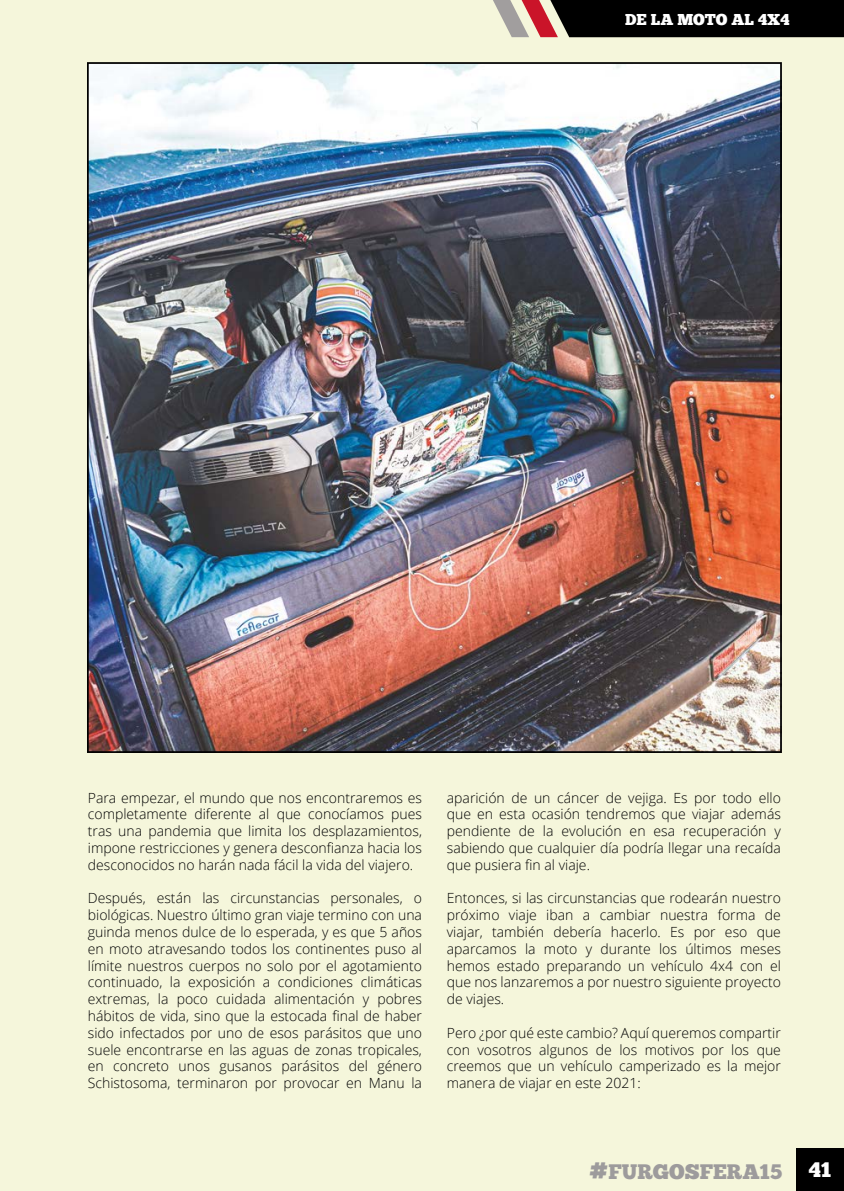
<style>
.page{position:relative;width:844px;height:1191px;background:#fff}
.page>*{position:absolute;margin:0;border:0;box-sizing:border-box;transform-origin:0 0}
.t1{font:21px "Chunk Five";color:#9d9b9c}
.t2{font:21px "Chunk Five";color:#fff}
.t3{font:15.75px "Chunk Five";color:#fff}
.t4{font:300 14px/16.8px "Open Sans";color:#000;text-align:justify}
.s1{font-size:29.75px}
</style>
<div class="page">
<div style="left:0;top:0;width:843px;height:1191px;background:#f5f6db"></div>
<svg style="left:493px;top:0;width:350px;height:37px"></svg>
<div style="left:795px;top:1148px;width:48px;height:43px;background:#000"></div>
<img style="left:90px;top:65px;width:688px;height:685px">
<p class="t3" style="left:625px;top:10px;width:166px">DE LA MOTO AL 4X4</p>
<p class="t4" style="left:88px;top:788px;width:335px">Para empezar, el mundo que nos encontraremos es completamente diferente al que conocíamos pues tras una pandemia que limita los desplazamientos, impone restricciones y genera desconfianza hacia los desconocidos no harán nada fácil la vida del viajero.</p>
<p class="t4" style="left:88px;top:889px;width:335px">Después, están las circunstancias personales, o biológicas. Nuestro último gran viaje termino con una guinda menos dulce de lo esperada, y es que 5 años en moto atravesando todos los continentes puso al límite nuestros cuerpos no solo por el agotamiento continuado, la exposición a condiciones climáticas extremas, la poco cuidada alimentación y pobres hábitos de vida, sino que la estocada final de haber sido infectados por uno de esos parásitos que uno suele encontrarse en las aguas de zonas tropicales, en concreto unos gusanos parásitos del género Schistosoma, terminaron por provocar en Manu la</p>
<p class="t4" style="left:446px;top:788px;width:335px">aparición de un cáncer de vejiga. Es por todo ello que en esta ocasión tendremos que viajar además pendiente de la evolución en esa recuperación y sabiendo que cualquier día podría llegar una recaída que pusiera fin al viaje.</p>
<p class="t4" style="left:446px;top:889px;width:335px">Entonces, si las circunstancias que rodearán nuestro próximo viaje iban a cambiar nuestra forma de viajar, también debería hacerlo. Es por eso que aparcamos la moto y durante los últimos meses hemos estado preparando un vehículo 4x4 con el que nos lanzaremos a por nuestro siguiente proyecto de viajes.</p>
<p class="t4" style="left:446px;top:1024px;width:335px">Pero ¿por qué este cambio? Aquí queremos compartir con vosotros algunos de los motivos por los que creemos que un vehículo camperizado es la mejor manera de viajar en este 2021:</p>
<h1 class="t1" style="left:589px;top:1159px;width:194px"><span class="s1">#</span>FURGOSFERA15</h1>
<h1 class="t2" style="left:808px;top:1157px;width:24px">41</h1>
</div>
